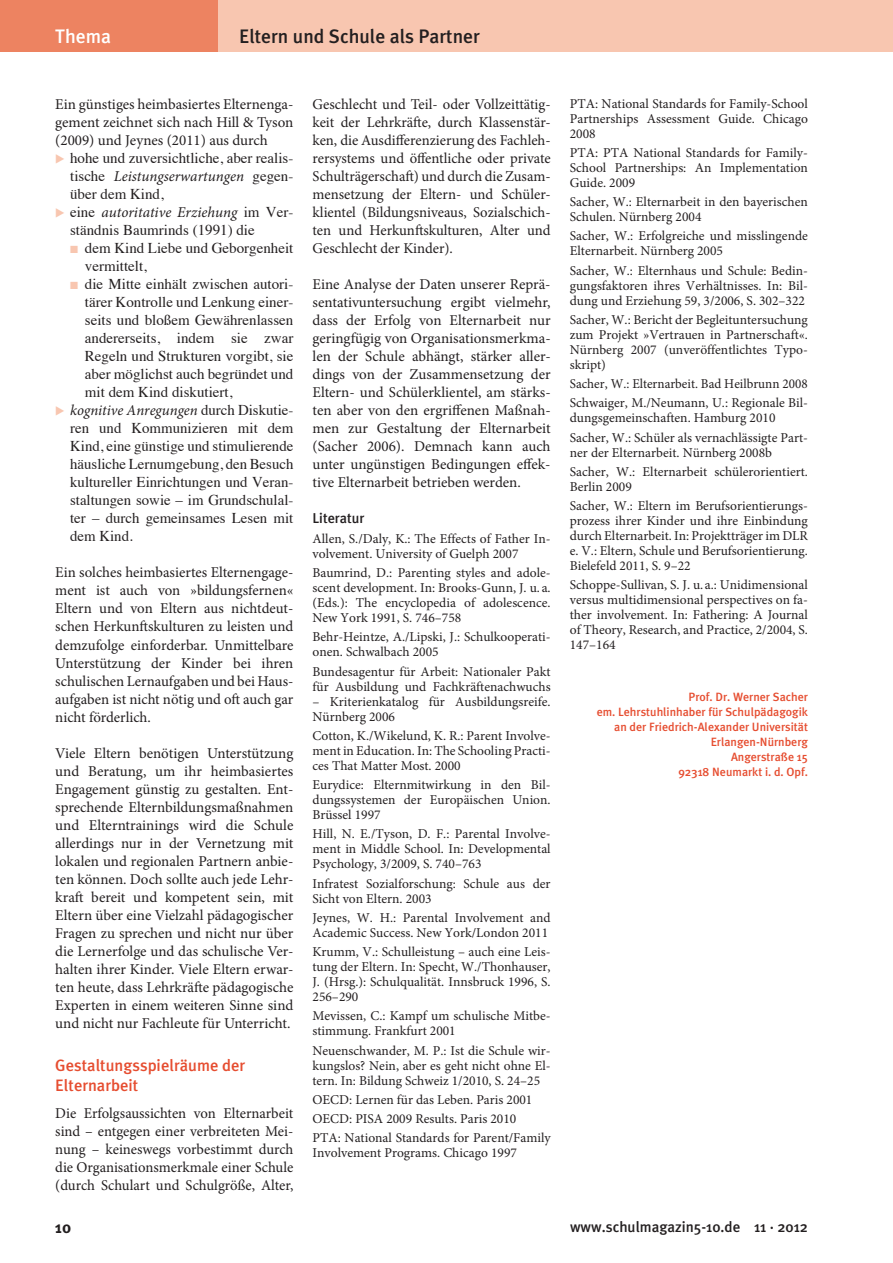
<style>
.page{position:relative;width:893px;height:1263px;background:#fff}
.page>*{position:absolute;margin:0;border:0;box-sizing:border-box;transform-origin:0 0}
.t1{font:19.5px "Meta Plus CV Medium";color:#231f20}
.t2{font:19.5px "Meta Plus CV Medium";color:#fff}
.t3{font:16.5px/19.5px "Meta Plus CV Medium";color:#e64d30}
.t4{font:16.5px "Meta Plus CV Bold";color:#231f20}
.t5{font:15px/18px "Minion Pro";color:#231f20;text-align:justify}
.t6{font:15px/18px "Times";color:#231f20;text-align:justify}
.t7{font:italic 15px "Minion Pro";color:#231f20}
.t8{font:15px "Meta Plus CV Medium";color:#231f20}
.t9{font:14.25px "Meta Plus CV Medium";color:#231f20}
.t10{font:13.5px/15px "Minion Pro";color:#231f20}
.t11{font:12px/15px "Meta Plus CV Medium";color:#e64d30;text-align:right}
.s1{color:#f8c6b0}
.s2{font-family:"Times";font-style:normal}
</style>
<div class="page">
<div style="left:0;top:0;width:893px;height:51px;background:#f8c6b0"></div>
<div style="left:0;top:0;width:218px;height:51px;background:#ed8361"></div>
<h1 class="t2" style="left:55px;top:25px;width:57px">Thema</h1>
<h1 class="t1" style="left:239px;top:25px;width:242px">Eltern und Schule als Partner</h1>
<p class="t5" style="left:55px;top:96px;width:240px">Ein günstiges heimbasiertes Elternenga&shy;gement zeichnet sich nach Hill &amp; Tyson (2009) und Jeynes (2011) aus durch</p>
<p class="t6" style="left:55px;top:148px;width:240px"><span class="s1">▶</span> hohe und zuversichtliche, aber realis-</p>
<p class="t7" style="left:70px;top:166px;width:225px"><span class="s2">tische</span> Leistungserwartungen <span class="s2">gegen-</span></p>
<p class="t6" style="left:70px;top:184px;width:95px">über dem Kind,</p>
<p class="t7" style="left:55px;top:202px;width:240px"><span class="s1">▶</span> <span class="s2">eine</span> autoritative Erziehung <span class="s2">im Ver-</span></p>
<p class="t6" style="left:70px;top:220px;width:186px">ständnis Baumrinds (1991) die</p>
<p class="t6" style="left:70px;top:238px;width:225px"><span class="s1">◾</span> dem Kind Liebe und Geborgenheit</p>
<p class="t6" style="left:85px;top:256px;width:64px">vermittelt,</p>
<p class="t6" style="left:70px;top:274px;width:225px"><span class="s1">◾</span> die Mitte einhält zwischen autori-</p>
<p class="t6" style="left:85px;top:292px;width:210px">tärer Kontrolle und Lenkung einer-</p>
<p class="t6" style="left:85px;top:310px;width:210px">seits und bloßem Gewährenlassen</p>
<p class="t6" style="left:85px;top:328px;width:210px">andererseits, indem sie zwar</p>
<p class="t6" style="left:85px;top:346px;width:210px">Regeln und Strukturen vorgibt, sie</p>
<p class="t6" style="left:85px;top:364px;width:210px">aber möglichst auch begründet und</p>
<p class="t6" style="left:85px;top:382px;width:149px">mit dem Kind diskutiert,</p>
<p class="t7" style="left:55px;top:400px;width:240px"><span class="s1">▶</span> kognitive Anregungen <span class="s2">durch Diskutie-</span></p>
<p class="t6" style="left:70px;top:418px;width:225px">ren und Kommunizieren mit dem Kind, eine günstige und stimulierende häusliche Lernumgebung, den Besuch kultureller Einrichtungen und Veran&shy;staltungen sowie – im Grundschulal&shy;ter – durch gemeinsames Lesen mit dem Kind.</p>
<p class="t5" style="left:55px;top:564px;width:240px">Ein solches heimbasiertes Elternengage&shy;ment ist auch von »bildungsfernen« Eltern und von Eltern aus nichtdeut&shy;schen Herkunftskulturen zu leisten und demzufolge einforderbar. Unmittelbare Unterstützung der Kinder bei ihren schulischen Lernaufgaben und bei Haus&shy;aufgaben ist nicht nötig und oft auch gar nicht förderlich.</p>
<p class="t5" style="left:55px;top:744px;width:240px">Viele Eltern benötigen Unterstützung und Beratung, um ihr heimbasiertes Engagement günstig zu gestalten. Ent&shy;sprechende Elternbildungsmaßnahmen und Elterntrainings wird die Schule allerdings nur in der Vernetzung mit lokalen und regionalen Partnern anbie&shy;ten können. Doch sollte auch jede Lehr&shy;kraft bereit und kompetent sein, mit Eltern über eine Vielzahl pädagogischer Fragen zu sprechen und nicht nur über die Lernerfolge und das schulische Ver&shy;halten ihrer Kinder. Viele Eltern erwar&shy;ten heute, dass Lehrkräfte pädagogische Experten in einem weiteren Sinne sind und nicht nur Fachleute für Unterricht.</p>
<p class="t3" style="left:55px;top:1055px;width:192px">Gestaltungsspielräume der<br>Elternarbeit</p>
<p class="t5" style="left:55px;top:1104px;width:240px">Die Erfolgsaussichten von Elternarbeit sind – entgegen einer verbreiteten Mei&shy;nung – keineswegs vorbestimmt durch die Organisationsmerkmale einer Schule (durch Schulart und Schulgröße, Alter,</p>
<p class="t5" style="left:313px;top:96px;width:240px">Geschlecht und Teil- oder Vollzeittätig&shy;keit der Lehrkräfte, durch Klassenstär&shy;ken, die Ausdifferenzierung des Fachleh&shy;rersystems und öffentliche oder private Schulträgerschaft) und durch die Zusam&shy;mensetzung der Eltern- und Schüler&shy;klientel (Bildungsniveaus, Sozialschich&shy;ten und Herkunftskulturen, Alter und Geschlecht der Kinder).</p>
<p class="t5" style="left:313px;top:276px;width:240px">Eine Analyse der Daten unserer Reprä&shy;sentativuntersuchung ergibt vielmehr, dass der Erfolg von Elternarbeit nur geringfügig von Organisationsmerkma&shy;len der Schule abhängt, stärker aller&shy;dings von der Zusammensetzung der Eltern- und Schülerklientel, am stärks&shy;ten aber von den ergriffenen Maßnah&shy;men zur Gestaltung der Elternarbeit (Sacher 2006). Demnach kann auch unter ungünstigen Bedingungen effek&shy;tive Elternarbeit betrieben werden.</p>
<p class="t9" style="left:313px;top:510px;width:53px">Literatur</p>
<p class="t10" style="left:313px;top:531px;width:240px">Allen, S./Daly, K.: The Effects of Father In&shy;volvement. University of Guelph 2007</p>
<p class="t10" style="left:313px;top:565px;width:240px;text-align:justify">Baumrind, D.: Parenting styles and adole&shy;scent development. In: Brooks-Gunn, J. u. a. (Eds.): The encyclopedia of adolescence.<br>New York 1991, S. 746–758</p>
<p class="t10" style="left:313px;top:629px;width:240px">Behr-Heintze, A./Lipski, J.: Schulkooperati&shy;onen. Schwalbach 2005</p>
<p class="t10" style="left:313px;top:664px;width:240px">Bundesagentur für Arbeit: Nationaler Pakt für Ausbildung und Fachkräftenachwuchs</p>
<p class="t10" style="left:313px;top:694px;width:240px">– Kriterienkatalog für Ausbildungsreife.<br>Nürnberg 2006</p>
<p class="t10" style="left:313px;top:728px;width:240px;text-align:justify">Cotton, K./Wikelund, K. R.: Parent Involve&shy;ment in Education. In: The Schooling Practi&shy;ces That Matter Most. 2000</p>
<p class="t10" style="left:313px;top:777px;width:240px;text-align:justify">Eurydice: Elternmitwirkung in den Bil&shy;dungssystemen der Europäischen Union.<br>Brüssel 1997</p>
<p class="t10" style="left:313px;top:826px;width:240px;text-align:justify">Hill, N. E./Tyson, D. F.: Parental Involve&shy;ment in Middle School. In: Developmental Psychology, 3/2009, S. 740–763</p>
<p class="t10" style="left:313px;top:876px;width:240px">Infratest Sozialforschung: Schule aus der<br>Sicht von Eltern. 2003</p>
<p class="t10" style="left:313px;top:910px;width:240px">Jeynes, W. H.: Parental Involvement and<br>Academic Success. New York/London 2011</p>
<p class="t10" style="left:313px;top:944px;width:240px;text-align:justify">Krumm, V.: Schulleistung – auch eine Leis&shy;tung der Eltern. In: Specht, W./Thonhauser, J. (Hrsg.): Schulqualität. Innsbruck 1996, S.<br>256–290</p>
<p class="t10" style="left:313px;top:1008px;width:240px">Mevissen, C.: Kampf um schulische Mitbe&shy;stimmung. Frankfurt 2001</p>
<p class="t10" style="left:313px;top:1043px;width:240px;text-align:justify">Neuenschwander, M. P.: Ist die Schule wir&shy;kungslos? Nein, aber es geht nicht ohne El&shy;tern. In: Bildung Schweiz 1/2010, S. 24–25</p>
<p class="t10" style="left:313px;top:1090px;width:240px;line-height:19.2px">OECD: Lernen für das Leben. Paris 2001<br>OECD: PISA 2009 Results. Paris 2010<br>PTA: National Standards for Parent/Family</p>
<p class="t10" style="left:313px;top:1145px;width:206px">Involvement Programs. Chicago 1997</p>
<p class="t10" style="left:570px;top:96px;width:240px;text-align:justify">PTA: National Standards for Family-School Partnerships Assessment Guide. Chicago 2008</p>
<p class="t10" style="left:570px;top:145px;width:240px;text-align:justify">PTA: PTA National Standards for Family-School Partnerships: An Implementation Guide. 2009</p>
<p class="t10" style="left:570px;top:194px;width:240px">Sacher, W.: Elternarbeit in den bayerischen<br>Schulen. Nürnberg 2004</p>
<p class="t10" style="left:570px;top:229px;width:240px">Sacher, W.: Erfolgreiche und misslingende<br>Elternarbeit. Nürnberg 2005</p>
<p class="t10" style="left:570px;top:263px;width:240px;text-align:justify">Sacher, W.: Elternhaus und Schule: Bedin&shy;gungsfaktoren ihres Verhältnisses. In: Bil&shy;dung und Erziehung 59, 3/2006, S. 302–322</p>
<p class="t10" style="left:570px;top:312px;width:240px;text-align:justify">Sacher, W.: Bericht der Begleituntersuchung zum Projekt »Vertrauen in Partnerschaft«.<br>Nürnberg 2007 (unveröffentlichtes Typo&shy;skript)</p>
<p class="t10" style="left:570px;top:374px;width:240px;line-height:19.2px">Sacher, W.: Elternarbeit. Bad Heilbrunn 2008<br>Schwaiger, M./Neumann, U.: Regionale Bil-</p>
<p class="t10" style="left:570px;top:409px;width:240px;line-height:19.2px">dungsgemeinschaften. Hamburg 2010<br>Sacher, W.: Schüler als vernachlässigte Part-</p>
<p class="t10" style="left:570px;top:443px;width:240px;line-height:19.2px">ner der Elternarbeit. Nürnberg 2008b<br>Sacher, W.: Elternarbeit schülerorientiert.</p>
<p class="t10" style="left:570px;top:477px;width:240px;line-height:19.2px">Berlin 2009<br>Sacher, W.: Eltern im Berufsorientierungs-</p>
<p class="t10" style="left:570px;top:513px;width:240px;text-align:justify">prozess ihrer Kinder und ihre Einbindung durch Elternarbeit. In: Projektträger im DLR e. V.: Eltern, Schule und Berufsorientierung.<br>Bielefeld 2011, S. 9–22</p>
<p class="t10" style="left:570px;top:578px;width:240px;text-align:justify">Schoppe-Sullivan, S. J. u. a.: Unidimensional versus multidimensional perspectives on fa&shy;ther involvement. In: Fathering: A Journal of Theory, Research, and Practice, 2/2004, S.<br>147–164</p>
<p class="t11" style="left:597px;top:689px;width:213px">Prof. Dr. Werner Sacher<br>em. Lehrstuhlinhaber für Schulpädagogik an der Friedrich-Alexander Universität<br>Erlangen-Nürnberg<br>Angerstraße 15<br>92318 Neumarkt i. d. Opf.</p>
<p class="t4" style="left:55px;top:1218px;width:17px">10</p>
<p class="t8" style="left:570px;top:1218px;width:239px">www.schulmagazin5-10.de 11 · 2012</p>
</div>
